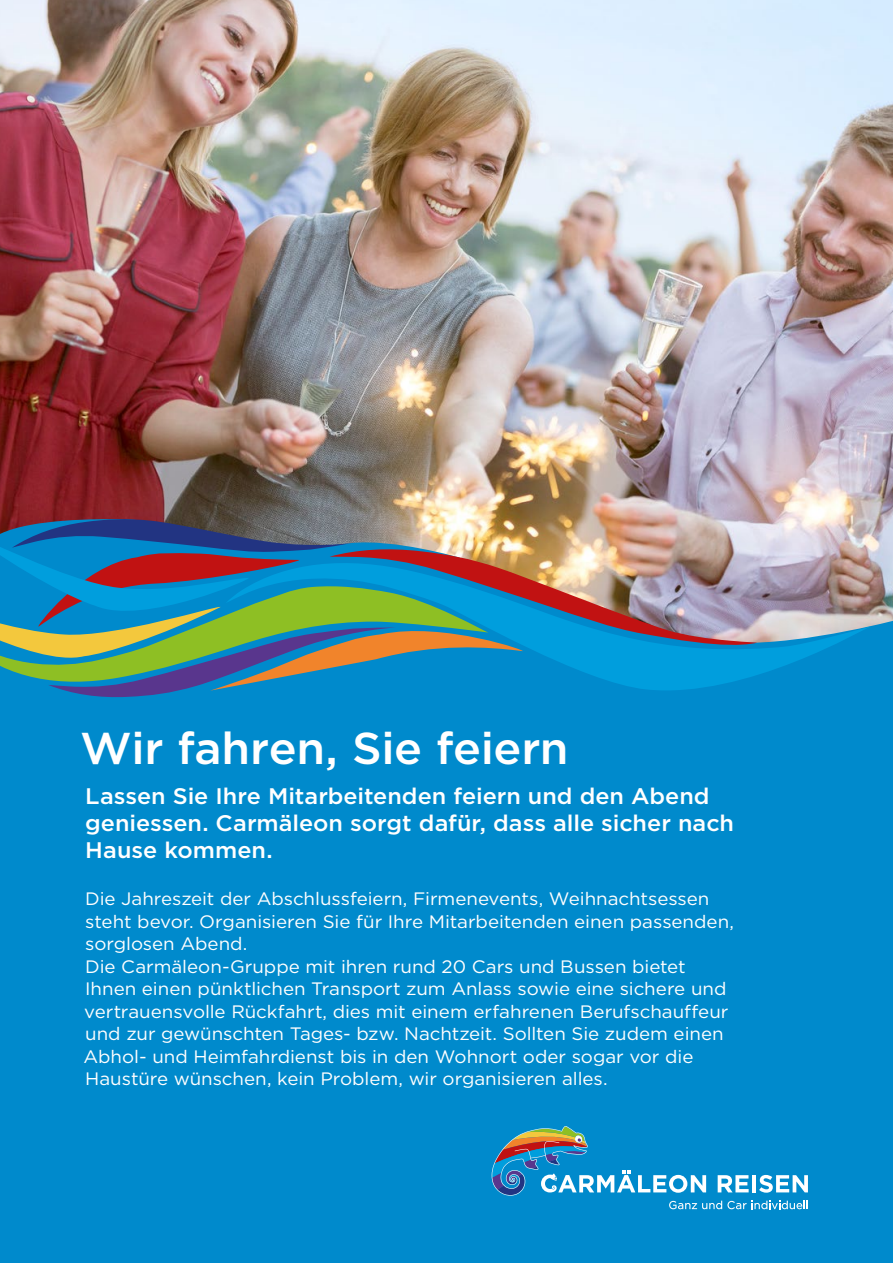
<style>
.page{position:relative;width:893px;height:1263px;background:#fff}
.page>*{position:absolute;margin:0;border:0;box-sizing:border-box;transform-origin:0 0}
.t1{font:500 44.55px "Gotham";letter-spacing:-.01em;color:#fff;scale:1.04 1}
.t2{font:500 22.5px/27px "Gotham";color:#fff;scale:1.04 1}
.t3{font:18px/22.5px "Gotham";color:#fff;scale:1.04 1}
</style>
<div class="page">
<img style="left:0;top:0;width:893px;height:518px">
<div style="left:0;top:518px;width:893px;height:745px;background:#008acc"></div>
<svg style="left:226px;top:556px;width:645px;height:143px;background:#6097b9"></svg>
<img style="left:0;top:518px;width:763px;height:180px">
<hr style="left:752px;top:1175px;width:4px;height:17px;background:#fff">
<svg style="left:759px;top:1175px;width:49px;height:18px"></svg>
<svg style="left:718px;top:1175px;width:31px;height:17px"></svg>
<svg style="left:492px;top:1126px;width:214px;height:69px;background:#3392c0"></svg>
<svg style="left:669px;top:1201px;width:139px;height:8px"></svg>
<h1 class="t1" style="left:80px;top:723px;width:471px">Wir fahren, Sie feiern</h1>
<p class="t2" style="left:85px;top:782px;width:625px">Lassen Sie Ihre Mitarbeitenden feiern und den Abend geniessen. Carmäleon sorgt dafür, dass alle sicher nach<br>Hause kommen.</p>
<p class="t3" style="left:83px;top:887px;width:627px">Die Jahreszeit der Abschlussfeiern, Firmenevents, Weihnachtsessen steht bevor. Organisieren Sie für Ihre Mitarbeitenden einen passenden, sorglosen Abend.<br>Die Carmäleon-Gruppe mit ihren rund 20 Cars und Bussen bietet Ihnen einen pünktlichen Transport zum Anlass sowie eine sichere und vertrauensvolle Rückfahrt, dies mit einem erfahrenen Berufschauffeur und zur gewünschten Tages- bzw. Nachtzeit. Sollten Sie zudem einen Abhol- und Heimfahrdienst bis in den Wohnort oder sogar vor die Haustüre wünschen, kein Problem, wir organisieren alles.</p>
</div>
